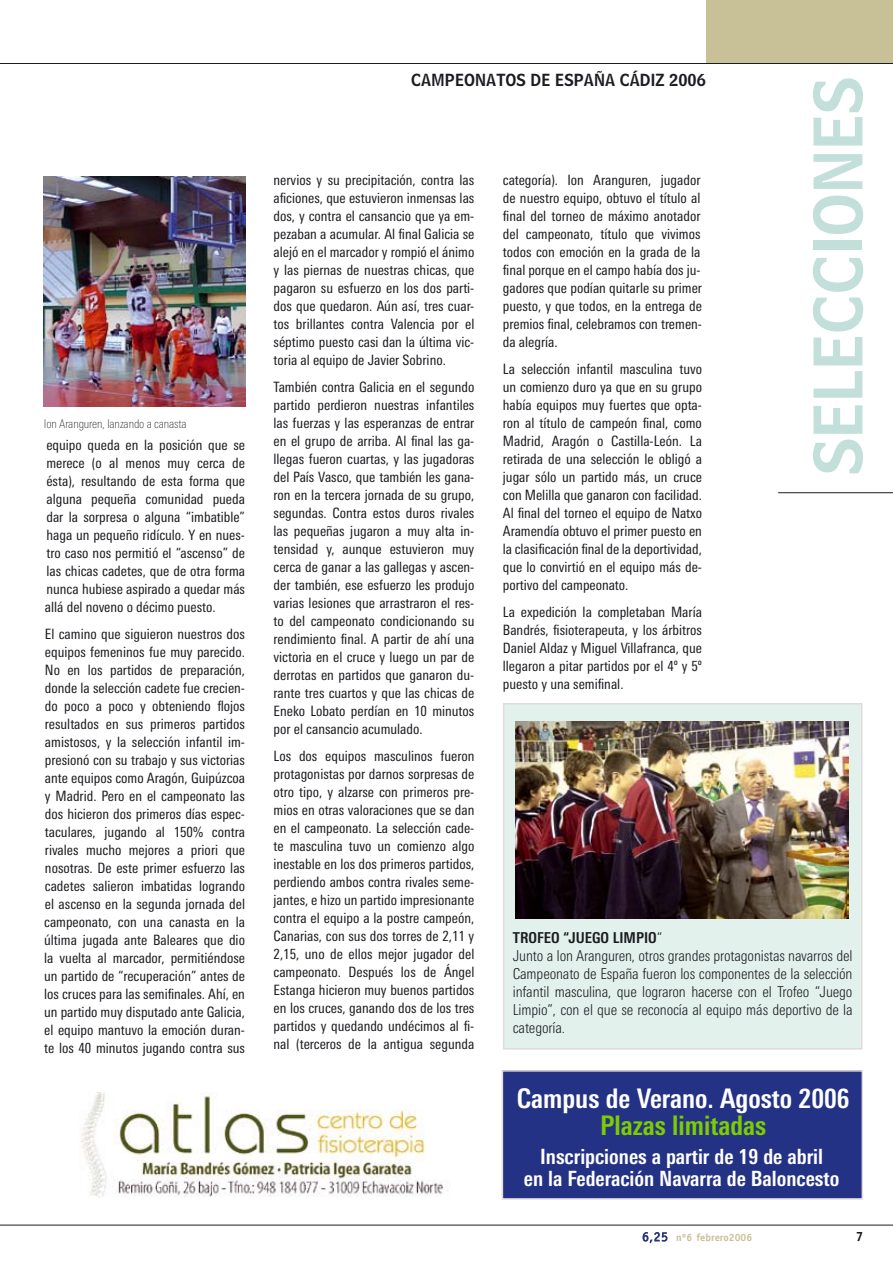
<style>
.page{position:relative;width:893px;height:1263px;background:#fff}
.page>*{position:absolute;margin:0;border:0;box-sizing:border-box;transform-origin:0 0}
.t1{font:66px "Bell Centennial BT Name And Number";letter-spacing:-.01em;color:#c3dfd9}
.t2{font:700 condensed 27px "Linotype Univers";color:#fff}
.t3{font:700 condensed 27px "Linotype Univers";color:#7ecd00}
.t4{font:700 condensed 21px/22.5px "Linotype Univers";color:#fff;text-align:center}
.t5{font:16.5px "Bell Centennial BT Name And Number";color:#1b1c20}
.t6{font:300 condensed 15px/18px "Linotype Univers";letter-spacing:-.01em;color:#1b1c20}
.t7{font:condensed 14.25px/18px "Linotype Univers";color:#1b1c20;text-align:justify}
.t8{font:100 condensed 12px "Linotype Univers";letter-spacing:-.01em;color:#1b1c20}
.t9{font:700 10.5px "Officina Sans";color:#c8c198}
.s1{font-weight:700}
.s2{font-size:14.25px}
</style>
<div class="page">
<div style="left:706px;top:0;width:187px;height:64px;background:#c8c198"></div>
<hr style="left:0;top:63px;width:893px;height:1px;background:#1b1c20">
<hr style="left:0;top:1225px;width:893px;height:1px;background:#1b1c20">
<svg style="left:642px;top:1232px;width:26px;height:11px"></svg>
<img style="left:80px;top:1093px;width:364px;height:104px">
<hr style="left:778px;top:492px;width:115px;height:1px;background:#1b1c20">
<img style="left:44px;top:176px;width:202px;height:230px">
<div style="left:504px;top:704px;width:358px;height:345px;background:#e3f1ed"></div>
<div style="left:503px;top:703px;width:359px;height:346px;border:2px solid #e2dbd8"></div>
<img style="left:516px;top:722px;width:332px;height:196px">
<div style="left:502px;top:1071px;width:360px;height:128px;background:#243285"></div>
<div style="left:502px;top:1070px;width:361px;height:130px;border:2px solid #e2dbd8"></div>
<p class="t8" style="left:44px;top:417px;width:144px">Ion Aranguren, lanzando a canasta</p>
<p class="t7" style="left:45px;top:436px;width:202px">equipo queda en la posición que se merece (o al menos muy cerca de ésta), resultando de esta forma que alguna pequeña comunidad pueda dar la sorpresa o alguna “imbatible” haga un pequeño ridículo. Y en nues&shy;tro caso nos permitió el “ascenso” de las chicas cadetes, que de otra forma nunca hubiese aspirado a quedar más allá del noveno o décimo puesto.</p>
<p class="t7" style="left:44px;top:625px;width:202px">El camino que siguieron nuestros dos equipos femeninos fue muy parecido.<br>No en los partidos de preparación, donde la selección cadete fue crecien&shy;do poco a poco y obteniendo flojos resultados en sus primeros partidos amistosos, y la selección infantil im&shy;presionó con su trabajo y sus victorias ante equipos como Aragón, Guipúzcoa y Madrid. Pero en el campeonato las dos hicieron dos primeros días espec&shy;taculares, jugando al 150% contra rivales mucho mejores a priori que nosotras. De este primer esfuerzo las cadetes salieron imbatidas logrando el ascenso en la segunda jornada del campeonato, con una canasta en la última jugada ante Baleares que dio la vuelta al marcador, permitiéndose un partido de “recuperación” antes de los cruces para las semifinales. Ahí, en un partido muy disputado ante Galicia, el equipo mantuvo la emoción duran&shy;te los 40 minutos jugando contra sus</p>
<p class="t5" style="left:411px;top:69px;width:296px">CAMPEONATOS DE ESPAÑA CÁDIZ 2006</p>
<h1 class="t1" style="left:796px;top:475px;width:400px;rotate:-90deg">SELECCIONES</h1>
<p class="t7" style="left:274px;top:171px;width:202px">nervios y su precipitación, contra las aficiones, que estuvieron inmensas las dos, y contra el cansancio que ya em&shy;pezaban a acumular. Al final Galicia se alejó en el marcador y rompió el ánimo y las piernas de nuestras chicas, que pagaron su esfuerzo en los dos parti&shy;dos que quedaron. Aún así, tres cuar&shy;tos brillantes contra Valencia por el séptimo puesto casi dan la última vic&shy;toria al equipo de Javier Sobrino.</p>
<p class="t7" style="left:274px;top:378px;width:202px">También contra Galicia en el segundo partido perdieron nuestras infantiles las fuerzas y las esperanzas de entrar en el grupo de arriba. Al final las ga&shy;llegas fueron cuartas, y las jugadoras del País Vasco, que también les gana&shy;ron en la tercera jornada de su grupo, segundas. Contra estos duros rivales las pequeñas jugaron a muy alta in&shy;tensidad y, aunque estuvieron muy cerca de ganar a las gallegas y ascen&shy;der también, ese esfuerzo les produjo varias lesiones que arrastraron el res&shy;to del campeonato condicionando su rendimiento final. A partir de ahí una victoria en el cruce y luego un par de derrotas en partidos que ganaron du&shy;rante tres cuartos y que las chicas de Eneko Lobato perdían en 10 minutos por el cansancio acumulado.</p>
<p class="t7" style="left:274px;top:746px;width:202px">Los dos equipos masculinos fueron protagonistas por darnos sorpresas de otro tipo, y alzarse con primeros pre&shy;mios en otras valoraciones que se dan en el campeonato. La selección cade&shy;te masculina tuvo un comienzo algo inestable en los dos primeros partidos, perdiendo ambos contra rivales seme&shy;jantes, e hizo un partido impresionante contra el equipo a la postre campeón, Canarias, con sus dos torres de 2,11 y 2,15, uno de ellos mejor jugador del campeonato. Después los de Ángel Estanga hicieron muy buenos partidos en los cruces, ganando dos de los tres partidos y quedando undécimos al fi&shy;nal (terceros de la antigua segunda</p>
<p class="t7" style="left:503px;top:171px;width:201px">categoría). Ion Aranguren, jugador de nuestro equipo, obtuvo el título al final del torneo de máximo anotador del campeonato, título que vivimos todos con emoción en la grada de la final porque en el campo había dos ju&shy;gadores que podían quitarle su primer puesto, y que todos, en la entrega de premios final, celebramos con tremen&shy;da alegría.</p>
<p class="t7" style="left:503px;top:360px;width:201px">La selección infantil masculina tuvo un comienzo duro ya que en su grupo había equipos muy fuertes que opta&shy;ron al título de campeón final, como Madrid, Aragón o Castilla-León. La retirada de una selección le obligó a jugar sólo un partido más, un cruce con Melilla que ganaron con facilidad.<br>Al final del torneo el equipo de Natxo Aramendía obtuvo el primer puesto en la clasificación final de la deportividad, que lo convirtió en el equipo más de&shy;portivo del campeonato.</p>
<p class="t7" style="left:503px;top:602px;width:201px">La expedición la completaban María Bandrés, fisioterapeuta, y los árbitros Daniel Aldaz y Miguel Villafranca, que llegaron a pitar partidos por el 4º y 5º puesto y una semifinal.</p>
<p class="t6" style="left:513px;top:929px;width:341px"><span class="s1">TROFEO “JUEGO LIMPIO</span>“<br>Junto a Ion Aranguren, otros grandes protagonistas navarros del Campeonato de España fueron los componentes de la selección infantil masculina, que lograron hacerse con el Trofeo “Juego Limpio”, con el que se reconocía al equipo más deportivo de la categoría<span class="s2">.</span></p>
<h2 class="t2" style="left:517px;top:1082px;width:334px">Campus de Verano. Agosto 2006</h2>
<h2 class="t3" style="left:600px;top:1109px;width:168px">Plazas limitadas</h2>
<h3 class="t4" style="left:524px;top:1145px;width:317px">Inscripciones a partir de 19 de abril<br>en la Federación Navarra de Baloncesto</h3>
<p class="t9" style="left:676px;top:1231px;width:77px">nº6 febrero2006</p>
</div>
